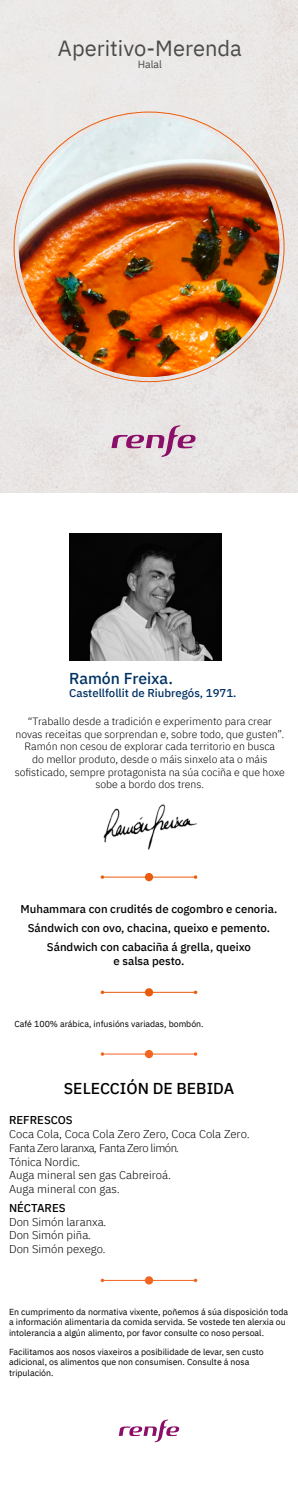
<style>
.page{position:relative;width:298px;height:1486px;background:#fff}
.page>*{position:absolute;margin:0;border:0;box-sizing:border-box;transform-origin:0 0}
.t1{font:21.88px "IBM Plex Sans";color:#4a4a49}
.t2{font:500 15.75px "IBM Plex Sans";color:#000}
.t3{font:500 15.75px "IBM Plex Sans";color:#003263}
.t4{font:300 11.38px "IBM Plex Sans";color:#000}
.t5{font:500 11.38px "IBM Plex Sans";color:#000}
.t6{font:300 11.38px "IBM Plex Sans";letter-spacing:-.04em;color:#000}
.t7{font:500 11.38px "IBM Plex Sans";color:#003263}
.t8{font:300 10.5px/12.6px "IBM Plex Sans";color:#000;text-align:center}
.t9{font:10.5px "IBM Plex Sans";color:#4a4a49}
.t10{font:8.75px/10.5px "IBM Plex Sans";color:#000}
.s1{font-style:italic}
</style>
<div class="page">
<div style="left:0;top:0;width:298px;height:493px;background:#eae6e5"></div>
<img style="left:19px;top:117px;width:260px;height:260px;border-radius:130px">
<svg style="left:111px;top:425px;width:85px;height:32px;background:#d2b2c6"></svg>
<img style="left:103px;top:804px;width:93px;height:45px">
<hr style="left:102px;top:876px;width:93px;height:1px;background:#ea5b0b">
<svg style="left:193px;top:875px;width:4px;height:4px"></svg>
<div style="left:145px;top:873px;width:8px;height:8px;background:#ea5b0b;border-radius:50%"></div>
<img style="left:69px;top:533px;width:152px;height:128px">
<svg style="left:119px;top:1419px;width:60px;height:23px"></svg>
<hr style="left:102px;top:1280px;width:93px;height:1px;background:#f36421">
<svg style="left:193px;top:1278px;width:4px;height:4px"></svg>
<div style="left:145px;top:1276px;width:8px;height:8px;background:#f36421;border-radius:50%"></div>
<hr style="left:102px;top:992px;width:93px;height:1px;background:#ea5b0b">
<svg style="left:193px;top:990px;width:4px;height:4px"></svg>
<div style="left:145px;top:988px;width:8px;height:8px;background:#ea5b0b;border-radius:50%"></div>
<hr style="left:102px;top:1053px;width:93px;height:1px;background:#f36421">
<svg style="left:193px;top:1052px;width:4px;height:4px"></svg>
<div style="left:145px;top:1050px;width:8px;height:8px;background:#f36421;border-radius:50%"></div>
<p class="t1" style="left:58px;top:31px;width:185px">Aperitivo-Merenda</p>
<p class="t9" style="left:138px;top:57px;width:26px">Halal</p>
<p class="t3" style="left:69px;top:666px;width:105px">Ramón Freixa.</p>
<p class="t7" style="left:69px;top:684px;width:169px">Castellfollit de Riubregós, 1971.</p>
<p class="t8" style="left:15px;top:714px;width:271px">“Traballo desde a tradición e experimento para crear novas receitas que sorprendan e, sobre todo, que gusten”.<br>Ramón non cesou de explorar cada territorio en busca<br>do mellor produto, desde o máis sinxelo ata o máis sofisticado, sempre protagonista na súa cociña e que hoxe sobe a bordo dos trens.</p>
<p class="t5" style="left:21px;top:900px;width:258px">Muhammara con crudités de cogombro e cenoria.</p>
<p class="t5" style="left:28px;top:919px;width:243px">Sándwich con ovo, chacina, queixo e pemento.</p>
<p class="t5" style="left:47px;top:938px;width:205px">Sándwich con cabaciña á grella, queixo</p>
<p class="t5" style="left:113px;top:952px;width:72px">e salsa pesto.</p>
<p class="t10" style="left:14px;top:1017px;width:191px">Café 100% arábica, infusións variadas, bombón.</p>
<p class="t2" style="left:64px;top:1076px;width:171px">SELECCIÓN DE BEBIDA</p>
<p class="t5" style="left:9px;top:1110px;width:65px">REFRESCOS</p>
<p class="t4" style="left:9px;top:1126px;width:242px">Coca Cola, Coca Cola Zero Zero, Coca Cola Zero.</p>
<p class="t6" style="left:9px;top:1139px;width:172px">Fanta Zero laranxa<span class="s1">,</span> Fanta Zero limón<span class="s1">.</span></p>
<p class="t4" style="left:9px;top:1153px;width:73px">Tónica Nordic<span class="s1">.</span></p>
<p class="t4" style="left:9px;top:1167px;width:163px">Auga mineral sen gas Cabreiroá.</p>
<p class="t4" style="left:9px;top:1180px;width:112px">Auga mineral con gas.</p>
<p class="t5" style="left:9px;top:1199px;width:58px">NÉCTARES</p>
<p class="t4" style="left:9px;top:1213px;width:99px">Don Simón laranxa<span class="s1">.</span></p>
<p class="t4" style="left:9px;top:1226px;width:84px">Don Simón piña<span class="s1">.</span></p>
<p class="t4" style="left:9px;top:1240px;width:98px">Don Simón pexego<span class="s1">.</span></p>
<p class="t10" style="left:9px;top:1305px;width:280px">En cumprimento da normativa vixente, poñemos á súa disposición toda a información alimentaria da comida servida. Se vostede ten alerxia ou intolerancia a algún alimento, por favor consulte co noso persoal.</p>
<p class="t10" style="left:9px;top:1345px;width:256px">Facilitamos aos nosos viaxeiros a posibilidade de levar, sen custo adicional, os alimentos que non consumisen. Consulte á nosa tripulación.</p>
</div>
